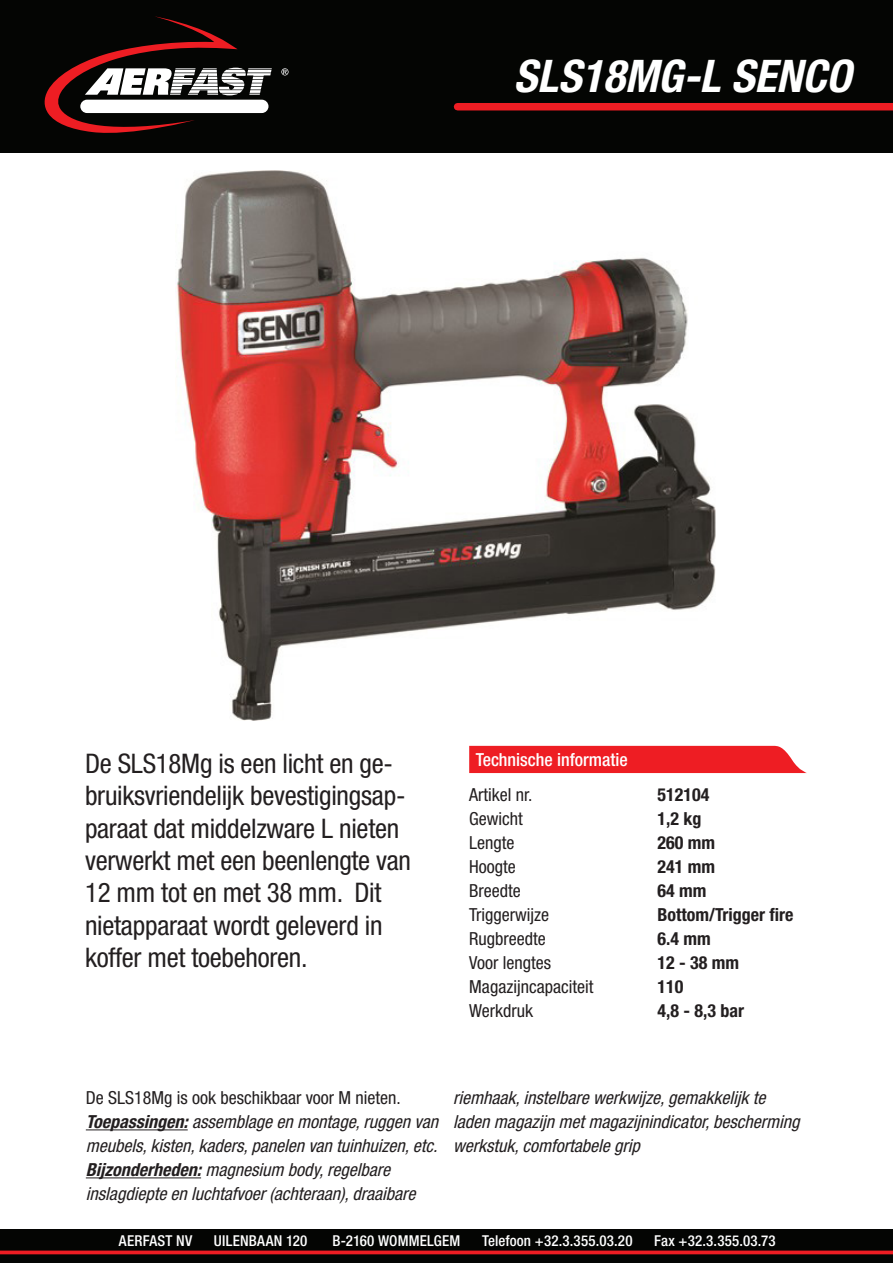
<style>
.page{position:relative;width:893px;height:1263px;background:#fff}
.page>*{position:absolute;margin:0;border:0;box-sizing:border-box;transform-origin:0 0}
.t1{font:italic 700 condensed 45px "Helvetica Neue";color:#fff}
.t2{font:condensed 27px/32.4px "Helvetica Neue";letter-spacing:-.01em;color:#231f20}
.t3{font:italic condensed 18px/24px "Helvetica Neue";color:#231f20}
.t4{font:condensed 18px "Helvetica Neue";color:#231f20}
.t5{font:700 condensed 18px "Helvetica Neue";color:#231f20}
.TechInfoHeader{font:500 condensed 18px "Helvetica Neue";color:#fff}
.t6{font:500 condensed 15px "Helvetica Neue";letter-spacing:.01em;color:#fff}
.s1{font-weight:700}
</style>
<div class="page">
<div style="left:0;top:1229px;width:893px;height:34px;background:#040503"></div>
<div style="left:0;top:0;width:893px;height:153px;background:#040503"></div>
<svg style="left:44px;top:16px;width:228px;height:117px"></svg>
<div style="left:80px;top:100px;width:188px;height:13px;background:#fff;border-radius:7px"></div>
<svg style="left:281px;top:68px;width:8px;height:7px"></svg>
<div style="left:458px;top:103px;width:435px;height:7px;background:#ee1d23"></div>
<svg style="left:0;top:1250px;width:893px;height:4px;background:#cb191e"></svg>
<img style="left:176px;top:170px;width:540px;height:550px">
<hr style="left:86px;top:1129px;width:102px;height:1px;background:#231f20">
<hr style="left:86px;top:1177px;width:115px;height:1px;background:#231f20">
<div style="left:469px;top:746px;width:338px;height:27px;background:#ee1d23"></div>
<h1 class="t1" style="left:514px;top:49px;width:339px">SLS18MG-L SENCO</h1>
<p class="t2" style="left:85px;top:747px;width:328px">De SLS18Mg is een licht en ge&shy;bruiksvriendelijk bevestigingsap&shy;paraat dat middelzware L nieten verwerkt met een beenlengte van<br>12 mm tot en met 38 mm. Dit nietapparaat wordt geleverd in koffer met toebehoren.</p>
<p class="TechInfoHeader" style="left:476px;top:748px;width:154px">Technische informatie</p>
<p class="t4" style="left:469px;top:784px;width:65px">Artikel nr.</p>
<p class="t5" style="left:657px;top:783px;width:53px">512104</p>
<p class="t4" style="left:469px;top:808px;width:55px">Gewicht</p>
<p class="t5" style="left:657px;top:807px;width:45px">1,2 kg</p>
<p class="t4" style="left:469px;top:832px;width:47px">Lengte</p>
<p class="t5" style="left:657px;top:831px;width:59px">260 mm</p>
<p class="t4" style="left:469px;top:856px;width:48px">Hoogte</p>
<p class="t5" style="left:657px;top:855px;width:59px">241 mm</p>
<p class="t4" style="left:469px;top:880px;width:53px">Breedte</p>
<p class="t5" style="left:657px;top:879px;width:50px">64 mm</p>
<p class="t4" style="left:469px;top:904px;width:81px">Triggerwijze</p>
<p class="t5" style="left:657px;top:903px;width:137px">Bottom/Trigger fire</p>
<p class="t4" style="left:469px;top:928px;width:78px">Rugbreedte</p>
<p class="t5" style="left:657px;top:927px;width:55px">6.4 mm</p>
<p class="t4" style="left:469px;top:952px;width:83px">Voor lengtes</p>
<p class="t5" style="left:657px;top:951px;width:83px">12 - 38 mm</p>
<p class="t4" style="left:469px;top:976px;width:126px">Magazijncapaciteit</p>
<p class="t5" style="left:657px;top:975px;width:27px">110</p>
<p class="t4" style="left:469px;top:1000px;width:65px">Werkdruk</p>
<p class="t5" style="left:657px;top:999px;width:88px">4,8 - 8,3 bar</p>
<p class="t4" style="left:86px;top:1087px;width:317px">De SLS18Mg is ook beschikbaar voor M nieten.</p>
<p class="t3" style="left:86px;top:1109px;width:359px"><span class="s1">Toepassingen:</span>assemblageenmontage,ruggenvan meubels,kisten,kaders,panelenvantuinhuizen,etc.</p>
<p class="t3" style="left:86px;top:1157px;width:336px"><span class="s1">Bijzonderheden:</span>magnesium body,regelbare inslagdiepteenluchtafvoer(achteraan),draaibare</p>
<p class="t3" style="left:453px;top:1085px;width:352px">riemhaak,instelbarewerkwijze,gemakkelijkte ladenmagazijnmetmagazijnindicator,bescherming werkstuk,comfortabelegrip</p>
<p class="t6" style="left:119px;top:1231px;width:75px">AERFAST NV</p>
<p class="t6" style="left:214px;top:1231px;width:95px">UILENBAAN 120</p>
<p class="t6" style="left:333px;top:1231px;width:129px">B-2160 WOMMELGEM</p>
<p class="t6" style="left:482px;top:1231px;width:152px">Telefoon +32.3.355.03.20</p>
<p class="t6" style="left:654px;top:1231px;width:123px">Fax +32.3.355.03.73</p>
</div>
